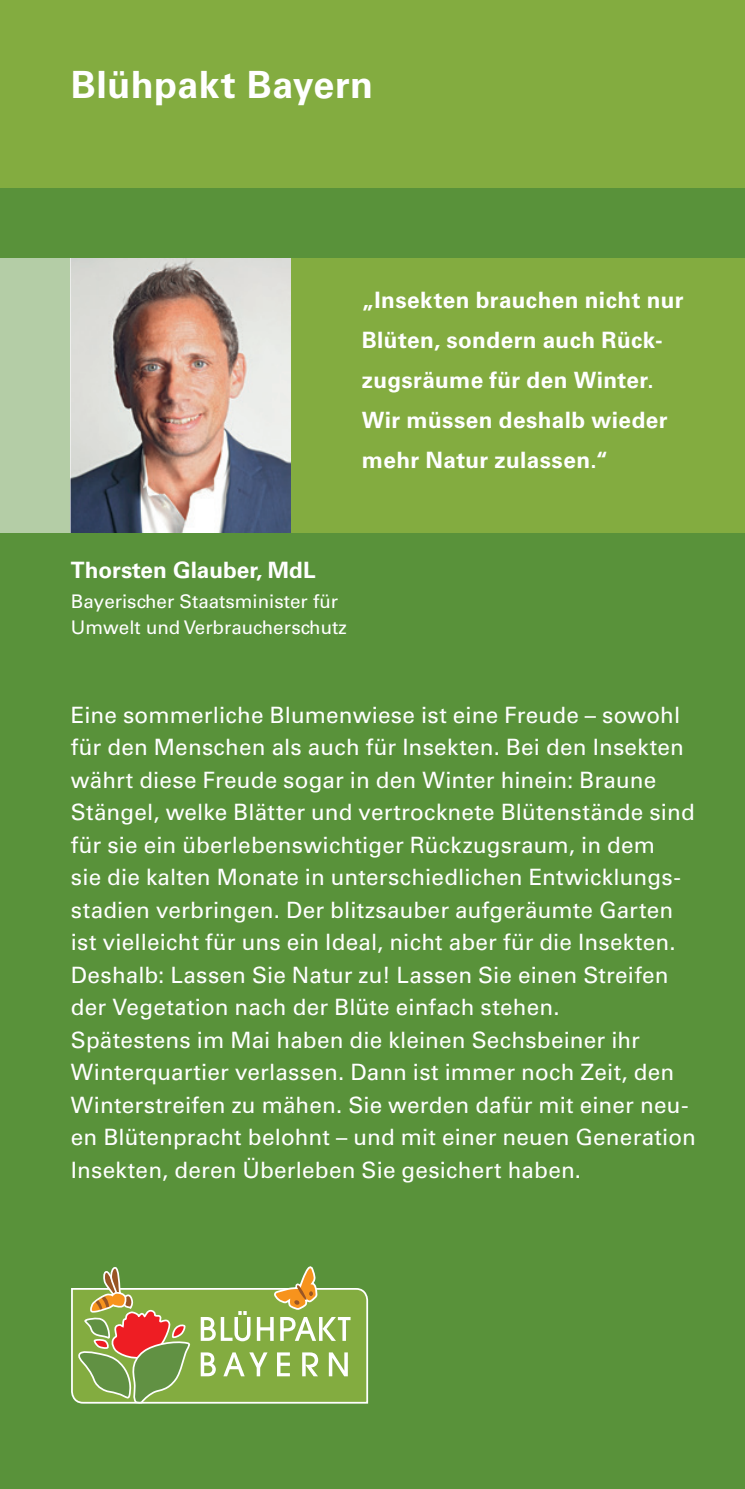
<style>
.page{position:relative;width:745px;height:1489px;background:#fff}
.page>*{position:absolute;margin:0;border:0;box-sizing:border-box;transform-origin:0 0}
.Head2{font:700 37.5px "Univers LT Std";letter-spacing:.01em;color:#fff}
.t1{font:22.5px/32.5px "Univers LT Std";letter-spacing:.005em;color:#fff}
.t2{font:700 22.5px/40px "Univers LT Std";letter-spacing:.015em;color:#fff}
.t3{font:18.75px/26.2px "Univers LT Std";color:#fff}
</style>
<div class="page">
<hr style="left:744px;top:0;width:1px;height:1488px;background:#83ac40">
<div style="left:0;top:0;width:744px;height:1488px;background:#59923a"></div>
<div style="left:0;top:0;width:744px;height:188px;background:#83ac40"></div>
<div style="left:283px;top:259px;width:461px;height:274px;background:#83ac40"></div>
<img style="left:71px;top:259px;width:220px;height:274px">
<div style="left:0;top:259px;width:71px;height:274px;background:#b4cda6"></div>
<img style="left:71px;top:1266px;width:298px;height:138px">
<h2 class="Head2" style="left:71px;top:63px;width:303px">Blühpakt Bayern</h2>
<p class="t2" style="left:361px;top:280px;width:323px">„Insekten brauchen nicht nur<br>Blüten, sondern auch Rück&shy;zugsräume für den Winter.<br>Wir müssen deshalb wieder mehr Natur zulassen.“</p>
<p class="t2" style="left:71px;top:550px;width:246px">Thorsten Glauber, MdL</p>
<p class="t3" style="left:71px;top:588px;width:277px">Bayerischer Staatsminister für<br>Umwelt und Verbraucherschutz</p>
<p class="t1" style="left:71px;top:698px;width:625px">Eine sommerliche Blumenwiese ist eine Freude – sowohl für den Menschen als auch für Insekten. Bei den Insekten währt diese Freude sogar in den Winter hinein: Braune Stängel, welke Blätter und vertrocknete Blütenstände sind für sie ein überlebenswichtiger Rückzugsraum, in dem<br>sie die kalten Monate in unterschiedlichen Entwicklungs&shy;stadien verbringen. Der blitzsauber aufgeräumte Garten ist vielleicht für uns ein Ideal, nicht aber für die Insekten.<br>Deshalb: Lassen Sie Natur zu! Lassen Sie einen Streifen der Vegetation nach der Blüte einfach stehen.</p>
<p class="t1" style="left:71px;top:1023px;width:626px">Spätestens im Mai haben die kleinen Sechsbeiner ihr Winterquartier verlassen. Dann ist immer noch Zeit, den Winterstreifen zu mähen. Sie werden dafür mit einer neu&shy;en Blütenpracht belohnt – und mit einer neuen Generation Insekten, deren Überleben Sie gesichert haben.</p>
</div>
